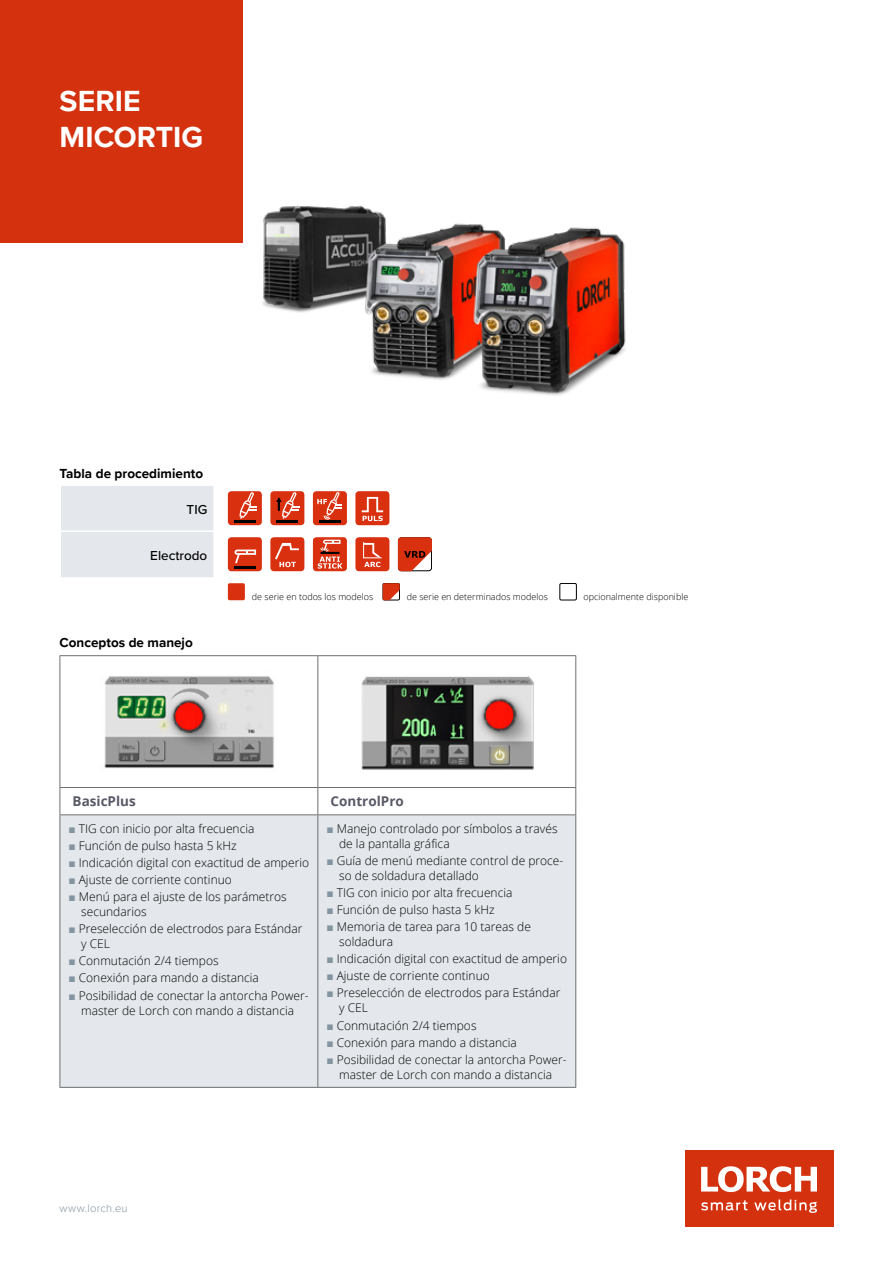
<style>
.page{position:relative;width:893px;height:1263px;background:#fff}
.page>*{position:absolute;margin:0;border:0;box-sizing:border-box;transform-origin:0 0}
.t1{font:700 30px/36px "Proxima Nova";letter-spacing:.005em;color:#fff}
.t2{font:700 13.5px "Proxima Nova";color:#000}
.t3{font:700 13.5px "Open Sans";color:#585966}
.t4{font:500 13.5px "Proxima Nova";color:#000}
.t5{font:300 12px/15px "Open Sans";color:#000}
.t6{font:300 11.25px "Proxima Nova";letter-spacing:.02em;color:#8495a2}
.t7{font:300 9px "Open Sans";color:#000}
.s1{font-family:"Arial";font-weight:400;color:#8495a2}
</style>
<div class="page">
<img style="left:234px;top:192px;width:392px;height:204px">
<div style="left:0;top:0;width:242px;height:242px;background:#d4310f"></div>
<div style="left:685px;top:1150px;width:148px;height:77px;background:#d4310f"></div>
<svg style="left:701px;top:1166px;width:116px;height:26px"></svg>
<svg style="left:701px;top:1199px;width:116px;height:14px"></svg>
<div style="left:61px;top:486px;width:152px;height:91px;background:#e4e8ec"></div>
<hr style="left:60px;top:530px;width:153px;height:2px;background:#fff">
<div style="left:228px;top:491px;width:34px;height:34px;background:#d93110;border-radius:4px"></div>
<hr style="left:234px;top:520px;width:21px;height:2px;background:#000">
<svg style="left:239px;top:491px;width:18px;height:28px"></svg>
<div style="left:270px;top:491px;width:34px;height:34px;background:#d93110;border-radius:4px"></div>
<hr style="left:277px;top:520px;width:21px;height:2px;background:#000">
<svg style="left:276px;top:491px;width:23px;height:28px"></svg>
<div style="left:313px;top:491px;width:34px;height:34px;background:#d93110;border-radius:4px"></div>
<hr style="left:319px;top:520px;width:21px;height:2px;background:#000">
<svg style="left:317px;top:491px;width:25px;height:29px"></svg>
<div style="left:355px;top:491px;width:34px;height:34px;background:#d93110;border-radius:4px"></div>
<svg style="left:361px;top:496px;width:23px;height:25px"></svg>
<div style="left:228px;top:537px;width:34px;height:34px;background:#d93110;border-radius:4px"></div>
<svg style="left:234px;top:549px;width:22px;height:14px"></svg>
<hr style="left:234px;top:566px;width:21px;height:2px;background:#000">
<div style="left:270px;top:537px;width:34px;height:34px;background:#d93110;border-radius:4px"></div>
<svg style="left:275px;top:543px;width:24px;height:24px"></svg>
<div style="left:313px;top:537px;width:34px;height:34px;background:#d93110;border-radius:4px"></div>
<svg style="left:318px;top:540px;width:24px;height:29px"></svg>
<div style="left:355px;top:537px;width:34px;height:34px;background:#d93110;border-radius:4px"></div>
<svg style="left:363px;top:542px;width:19px;height:25px"></svg>
<svg style="left:398px;top:537px;width:34px;height:34px"></svg>
<div style="left:228px;top:583px;width:17px;height:17px;background:#d93110;border-radius:2px"></div>
<svg style="left:383px;top:583px;width:17px;height:17px"></svg>
<div style="left:560px;top:583px;width:17px;height:17px;border:1px solid #000;border-radius:2px"></div>
<div style="left:61px;top:815px;width:514px;height:272px;background:#e4e8ec"></div>
<hr style="left:60px;top:655px;width:258px;height:1px;background:#706f6f">
<hr style="left:60px;top:656px;width:1px;height:131px;background:#706f6f">
<hr style="left:318px;top:655px;width:258px;height:1px;background:#706f6f">
<hr style="left:317px;top:656px;width:1px;height:131px;background:#706f6f">
<hr style="left:575px;top:656px;width:1px;height:131px;background:#706f6f">
<hr style="left:60px;top:787px;width:258px;height:1px;background:#706f6f">
<svg style="left:60px;top:788px;width:1px;height:26px"></svg>
<hr style="left:318px;top:787px;width:258px;height:1px;background:#706f6f">
<svg style="left:317px;top:788px;width:1px;height:26px"></svg>
<svg style="left:575px;top:788px;width:1px;height:26px"></svg>
<hr style="left:60px;top:814px;width:258px;height:1px;background:#706f6f">
<hr style="left:60px;top:815px;width:1px;height:272px;background:#706f6f">
<hr style="left:60px;top:1087px;width:258px;height:1px;background:#706f6f">
<hr style="left:318px;top:814px;width:258px;height:1px;background:#706f6f">
<hr style="left:317px;top:815px;width:1px;height:272px;background:#706f6f">
<hr style="left:575px;top:815px;width:1px;height:272px;background:#706f6f">
<hr style="left:318px;top:1087px;width:258px;height:1px;background:#706f6f">
<img style="left:104px;top:676px;width:170px;height:93px">
<img style="left:361px;top:676px;width:173px;height:94px">
<h1 class="t1" style="left:60px;top:82px;width:145px">SERIE<br>MICORTIG</h1>
<p class="t2" style="left:60px;top:464px;width:145px">Tabla de procedimiento</p>
<p class="t4" style="left:187px;top:499px;width:22px">TIG</p>
<p class="t4" style="left:150px;top:545px;width:59px">Electrodo</p>
<p class="t2" style="left:60px;top:632px;width:135px">Conceptos de manejo</p>
<p class="t7" style="left:252px;top:591px;width:123px">de serie en todos los modelos</p>
<p class="t7" style="left:407px;top:591px;width:143px">de serie en determinados modelos</p>
<p class="t7" style="left:584px;top:591px;width:106px">opcionalmente disponible</p>
<p class="t3" style="left:73px;top:792px;width:65px">BasicPlus</p>
<p class="t3" style="left:331px;top:792px;width:75px">ControlPro</p>
<p class="t5" style="left:68px;top:820px;width:188px"><span class="s1">■</span> TIG con inicio por alta frecuencia</p>
<p class="t5" style="left:68px;top:837px;width:170px"><span class="s1">■</span> Función de pulso hasta 5 kHz</p>
<p class="t5" style="left:68px;top:855px;width:242px"><span class="s1">■</span> Indicación digital con exactitud de amperio</p>
<p class="t5" style="left:68px;top:872px;width:165px"><span class="s1">■</span> Ajuste de corriente continuo</p>
<p class="t5" style="left:81px;top:889px;width:207px;text-indent:-13px"><span class="s1">■</span> Menú para el ajuste de los parámetros secundarios</p>
<p class="t5" style="left:81px;top:921px;width:223px;text-indent:-13px"><span class="s1">■</span> Preselección de electrodos para Estándar y CEL</p>
<p class="t5" style="left:68px;top:953px;width:152px"><span class="s1">■</span> Conmutación 2/4 tiempos</p>
<p class="t5" style="left:68px;top:970px;width:192px"><span class="s1">■</span> Conexión para mando a distancia</p>
<p class="t5" style="left:68px;top:987px;width:242px;text-align:center"><span class="s1">■</span> Posibilidad de conectar la antorcha Power&shy;master de Lorch con mando a distancia</p>
<p class="t5" style="left:339px;top:820px;width:220px;text-indent:-13px"><span class="s1">■</span> Manejo controlado por símbolos a través de la pantalla gráfica</p>
<p class="t5" style="left:339px;top:852px;width:226px;text-indent:-13px"><span class="s1">■</span> Guía de menú mediante control de proce&shy;so de soldadura detallado</p>
<p class="t5" style="left:326px;top:885px;width:188px"><span class="s1">■</span> TIG con inicio por alta frecuencia</p>
<p class="t5" style="left:326px;top:902px;width:170px"><span class="s1">■</span> Función de pulso hasta 5 kHz</p>
<p class="t5" style="left:339px;top:919px;width:193px;text-indent:-13px"><span class="s1">■</span> Memoria de tarea para 10 tareas de soldadura</p>
<p class="t5" style="left:326px;top:951px;width:242px"><span class="s1">■</span> Indicación digital con exactitud de amperio</p>
<p class="t5" style="left:326px;top:968px;width:165px"><span class="s1">■</span> Ajuste de corriente continuo</p>
<p class="t5" style="left:339px;top:985px;width:223px;text-indent:-13px"><span class="s1">■</span> Preselección de electrodos para Estándar y CEL</p>
<p class="t5" style="left:326px;top:1017px;width:152px"><span class="s1">■</span> Conmutación 2/4 tiempos</p>
<p class="t5" style="left:326px;top:1034px;width:192px"><span class="s1">■</span> Conexión para mando a distancia</p>
<p class="t5" style="left:326px;top:1051px;width:242px;text-align:center"><span class="s1">■</span> Posibilidad de conectar la antorcha Power&shy;master de Lorch con mando a distancia</p>
<p class="t6" style="left:60px;top:1200px;width:70px">www.lorch.eu</p>
</div>
